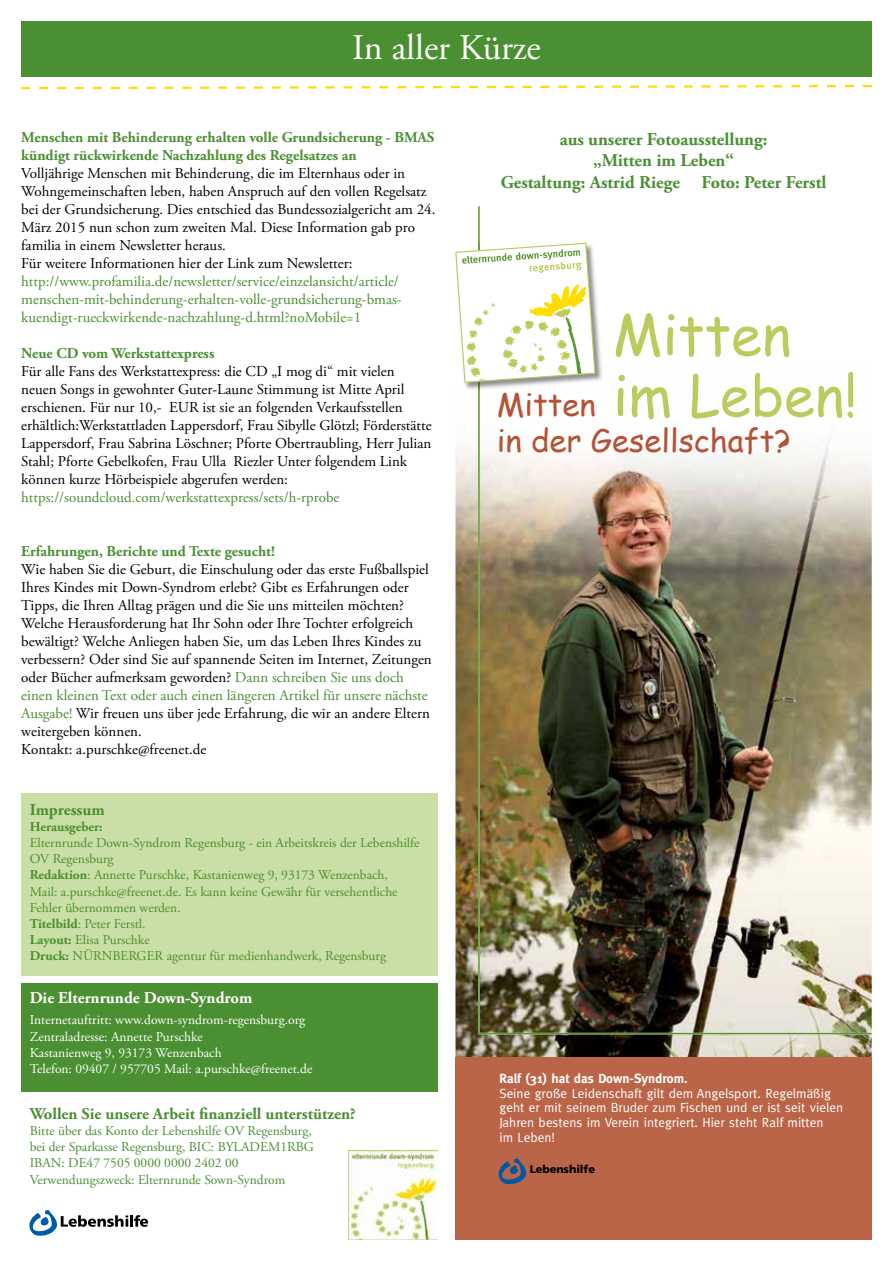
<style>
.page{position:relative;width:893px;height:1263px;background:#fff}
.page>*{position:absolute;margin:0;border:0;box-sizing:border-box;transform-origin:0 0}
.t1{font:56.1px/60.8px "Comic Sans MS";color:#bdca5e}
.t2{font:36px "Adobe Garamond Pro";color:#fff}
.t3{font:31.2px "Comic Sans MS";color:#b45337}
.t4{font:700 18px/21.6px "Adobe Garamond Pro";color:#4b8f33;text-align:center}
.t5{font:700 16.5px "Adobe Garamond Pro";color:#4b8f33}
.t6{font:700 16.5px "Adobe Garamond Pro";color:#fff}
.t7{font:15px/18px "Adobe Garamond Pro";color:#000}
.t8{font:15px/18px "Adobe Garamond Pro";color:#4b8f33}
.t9{font:700 15px/18px "Adobe Garamond Pro";color:#4b8f33}
.t10{font:13.5px/16.2px "Adobe Garamond Pro";color:#4b8f33}
.t11{font:13.5px/16.2px "Adobe Garamond Pro";color:#fff}
.t12{font:700 13.5px "Adobe Garamond Pro";color:#4b8f33}
.t13{font:13.2px/14.9px "Meta";color:#fff}
.t14{font:700 13.2px "Meta";color:#fff}
.t15{font:900 11.1px "Frutiger";letter-spacing:-.01em;color:#000}
.s1{color:#4b8f33}
.s2{font-weight:700}
.s3{font-size:31.2px;color:#b45337}
</style>
<div class="page">
<div style="left:21px;top:21px;width:851px;height:56px;background:#4b8f33"></div>
<svg style="left:21px;top:84px;width:851px;height:6px"></svg>
<div style="left:21px;top:793px;width:416px;height:183px;background:#c9dfa5"></div>
<div style="left:21px;top:983px;width:416px;height:108px;background:#4b8f33"></div>
<img style="left:348px;top:1150px;width:89px;height:89px">
<img style="left:455px;top:450px;width:417px;height:607px">
<img style="left:478px;top:206px;width:394px;height:828px">
<img style="left:465px;top:242px;width:138px;height:148px">
<img style="left:478px;top:242px;width:2px;height:148px">
<svg style="left:455px;top:243px;width:140px;height:140px"></svg>
<div style="left:455px;top:1057px;width:417px;height:182px;background:#bb6548"></div>
<svg style="left:514px;top:1158px;width:7px;height:12px"></svg>
<svg style="left:30px;top:1210px;width:118px;height:26px"></svg>
<h2 class="t2" style="left:352px;top:26px;width:190px">In aller Kürze</h2>
<p class="t9" style="left:21px;top:128px;width:415px">Menschen mit Behinderung erhalten volle Grundsicherung - BMAS kündigt rückwirkende Nachzahlung des Regelsatzes an</p>
<p class="t7" style="left:21px;top:164px;width:416px">Volljährige Menschen mit Behinderung, die im Elternhaus oder in Wohngemeinschaften leben, haben Anspruch auf den vollen Regelsatz bei der Grundsicherung. Dies entschied das Bundessozialgericht am 24.<br>März 2015 nun schon zum zweiten Mal. Diese Information gab pro familia in einem Newsletter heraus.<br>Für weitere Informationen hier der Link zum Newsletter:</p>
<p class="t8" style="left:21px;top:272px;width:382px">http://www.profamilia.de/newsletter/service/einzelansicht/article/ menschen-mit-behinderung-erhalten-volle-grundsicherung-bmas&shy;kuendigt-rueckwirkende-nachzahlung-d.html?noMobile=1</p>
<p class="t9" style="left:21px;top:344px;width:195px">Neue CD vom Werkstattexpress</p>
<p class="t7" style="left:21px;top:362px;width:412px">Für alle Fans des Werkstattexpress: die CD „I mog di“ mit vielen neuen Songs in gewohnter Guter-Laune Stimmung ist Mitte April erschienen. Für nur 10,- EUR ist sie an folgenden Verkaufsstellen erhältlich:Werkstattladen Lappersdorf, Frau Sibylle Glötzl; Förderstätte Lappersdorf, Frau Sabrina Löschner; Pforte Obertraubling, Herr Julian Stahl; Pforte Gebelkofen, Frau Ulla Riezler Unter folgendem Link können kurze Hörbeispiele abgerufen werden:</p>
<p class="t8" style="left:21px;top:488px;width:320px">https://soundcloud.com/werkstattexpress/sets/h-rprobe</p>
<p class="t9" style="left:21px;top:542px;width:255px">Erfahrungen, Berichte und Texte gesucht!</p>
<p class="t7" style="left:21px;top:560px;width:412px">Wie haben Sie die Geburt, die Einschulung oder das erste Fußballspiel Ihres Kindes mit Down-Syndrom erlebt? Gibt es Erfahrungen oder Tipps, die Ihren Alltag prägen und die Sie uns mitteilen möchten?<br>Welche Herausforderung hat Ihr Sohn oder Ihre Tochter erfolgreich bewältigt? Welche Anliegen haben Sie, um das Leben Ihres Kindes zu verbessern? Oder sind Sie auf spannende Seiten im Internet, Zeitungen oder Bücher aufmerksam geworden? <span class="s1">Dann schreiben Sie uns doch einen kleinen Text oder auch einen längeren Artikel für unsere nächste Ausgabe!</span> Wir freuen uns über jede Erfahrung, die wir an andere Eltern weitergeben können.<br>Kontakt: a.purschke@freenet.de</p>
<p class="t5" style="left:30px;top:800px;width:76px">Impressum</p>
<p class="t12" style="left:30px;top:819px;width:74px">Herausgeber:</p>
<p class="t10" style="left:30px;top:835px;width:391px">Elternrunde Down-Syndrom Regensburg - ein Arbeitskreis der Lebenshilfe OV Regensburg<br><span class="s2">Redaktion</span>: Annette Purschke, Kastanienweg 9, 93173 Wenzenbach,<br>Mail: a.purschke@freenet.de. Es kann keine Gewähr für versehentliche Fehler übernommen werden.<br><span class="s2">Titelbild</span>: Peter Ferstl.<br><span class="s2">Layout:</span> Elisa Purschke<br><span class="s2">Druck:</span> NÜRNBERGER agentur für medienhandwerk, Regensburg</p>
<p class="t6" style="left:30px;top:988px;width:224px">Die Elternrunde Down-Syndrom</p>
<p class="t11" style="left:30px;top:1012px;width:284px">Internetauftritt: www.down-syndrom-regensburg.org Zentraladresse: Annette Purschke<br>Kastanienweg 9, 93173 Wenzenbach<br>Telefon: 09407 / 957705 Mail: a.purschke@freenet.de</p>
<p class="t5" style="left:30px;top:1104px;width:327px">Wollen Sie unsere Arbeit finanziell unterstützen?</p>
<p class="t10" style="left:30px;top:1123px;width:286px">Bitte über das Konto der Lebenshilfe OV Regensburg, bei der Sparkasse Regensburg, BIC: BYLADEM1RBG IBAN: DE47 7505 0000 0000 2402 00<br>Verwendungszweck: Elternrunde Sown-Syndrom</p>
<p class="t4" style="left:501px;top:129px;width:327px">aus unserer Fotoausstellung:<br>„Mitten im Leben“<br>Gestaltung: Astrid Riege Foto: Peter Ferstl</p>
<h1 class="t1" style="left:497px;top:302px;width:362px;text-indent:116px">Mitten<br><span class="s3">Mitten</span> im Leben!</h1>
<h3 class="t3" style="left:497px;top:418px;width:295px">in der Gesellschaft?</h3>
<p class="t14" style="left:499px;top:1070px;width:190px">Ralf (31) hat das Down-Syndrom.</p>
<p class="t13" style="left:499px;top:1085px;width:345px">Seine große Leidenschaft gilt dem Angelsport. Regelmäßig geht er mit seinem Bruder zum Fischen und er ist seit vielen Jahren bestens im Verein integriert. Hier steht Ralf mitten<br>im Leben!</p>
<p class="t15" style="left:530px;top:1162px;width:67px">Lebenshilfe</p>
</div>
